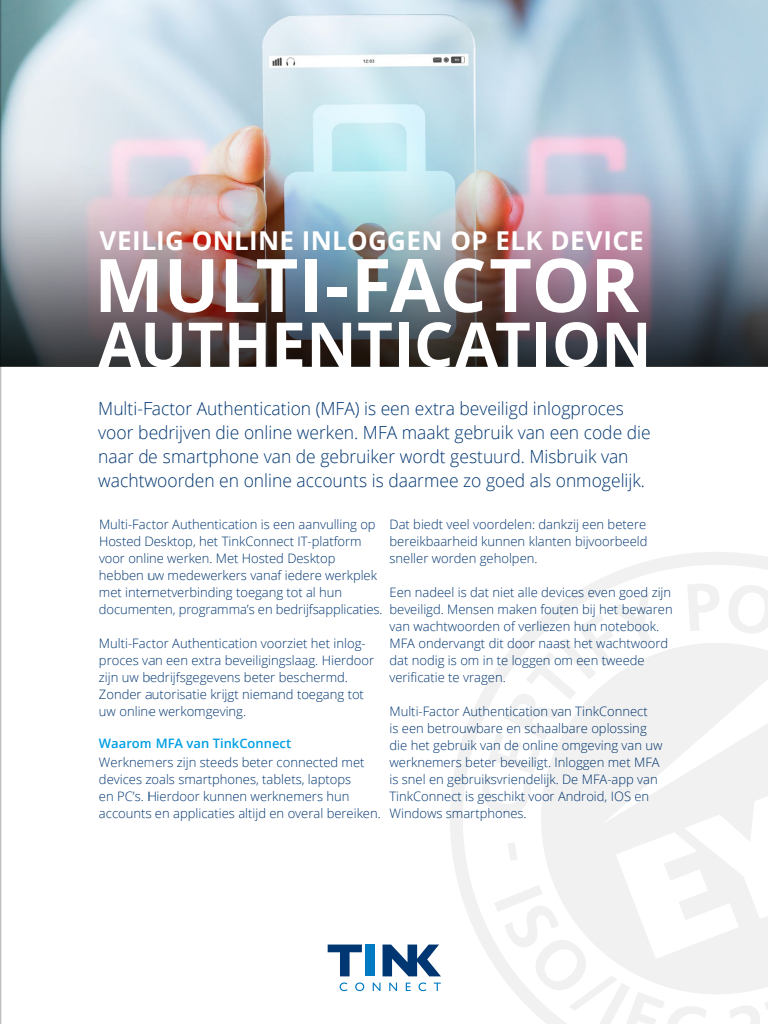
<style>
.page{position:relative;width:768px;height:1024px;background:#fff}
.page>*{position:absolute;margin:0;border:0;box-sizing:border-box;transform-origin:0 0}
.t1{font:700 74px "Open Sans";letter-spacing:-.005em;color:#fff}
.t2{font:700 62px "Open Sans";letter-spacing:.005em;color:#fff}
.t3{font:700 26px "Open Sans";letter-spacing:.01em;color:#fff}
.t4{font:300 18px/24px "Open Sans";color:#003671}
.t5{font:300 13px/17px "Open Sans";color:#003671}
.t6{font:600 13px "Open Sans";color:#009fe3}
</style>
<div class="page">
<img style="left:1px;top:0;width:767px;height:145px">
<img style="left:1px;top:145px;width:767px;height:221px">
<svg style="left:383px;top:945px;width:32px;height:31px"></svg>
<svg style="left:328px;top:945px;width:34px;height:31px"></svg>
<div style="left:366px;top:945px;width:9px;height:31px;background:#007ac2"></div>
<svg style="left:340px;top:982px;width:71px;height:9px"></svg>
<svg style="left:415px;top:552px;width:353px;height:440px"></svg>
<svg style="left:518px;top:620px;width:250px;height:374px;fill:#f1f1f1"></svg>
<svg style="left:507px;top:842px;width:11px;height:19px"></svg>
<svg style="left:481px;top:592px;width:171px;height:223px"></svg>
<svg style="left:687px;top:583px;width:33px;height:48px"></svg>
<svg style="left:726px;top:583px;width:42px;height:53px"></svg>
<svg style="left:494px;top:885px;width:213px;height:139px"></svg>
<svg style="left:729px;top:993px;width:39px;height:31px"></svg>
<hr style="left:0;top:0;width:1px;height:1024px;background:#bebebe">
<img style="left:230px;top:191px;width:205px;height:157px">
<img style="left:455px;top:219px;width:183px;height:128px">
<h3 class="t3" style="left:99px;top:222px;width:546px">VEILIG ONLINE INLOGGEN OP ELK DEVICE</h3>
<h1 class="t1" style="left:94px;top:233px;width:547px">MULTI-FACTOR</h1>
<h2 class="t2" style="left:98px;top:301px;width:555px">AUTHENTICATION</h2>
<p class="t4" style="left:98px;top:396px;width:554px">Multi-Factor Authentication (MFA) is een extra beveiligd inlogproces voor bedrijven die online werken. MFA maakt gebruik van een code die naar de smartphone van de gebruiker wordt gestuurd. Misbruik van wachtwoorden en online accounts is daarmee zo goed als onmogelijk.</p>
<p class="t5" style="left:99px;top:515px;width:285px">Multi-Factor Authentication is een aanvulling op Hosted Desktop, het TinkConnect IT-platform voor online werken. Met Hosted Desktop hebben uw medewerkers vanaf iedere werkplek met internetverbinding toegang tot al hun documenten, programma’s en bedrijfsapplicaties.</p>
<p class="t5" style="left:99px;top:634px;width:277px">Multi-Factor Authentication voorziet het inlog&shy;proces van een extra beveiligingslaag. Hierdoor zijn uw bedrijfsgegevens beter beschermd.<br>Zonder autorisatie krijgt niemand toegang tot uw online werkomgeving.</p>
<p class="t6" style="left:99px;top:734px;width:194px">Waarom MFA van TinkConnect</p>
<p class="t5" style="left:99px;top:754px;width:283px">Werknemers zijn steeds beter connected met devices zoals smartphones, tablets, laptops<br>en PC’s. Hierdoor kunnen werknemers hun accounts en applicaties altijd en overal bereiken.</p>
<p class="t5" style="left:389px;top:516px;width:260px;text-align:justify">Dat biedt veel voordelen: dankzij een betere bereikbaarheid kunnen klanten bijvoorbeeld sneller worden geholpen.</p>
<p class="t5" style="left:389px;top:584px;width:285px">Een nadeel is dat niet alle devices even goed zijn beveiligd. Mensen maken fouten bij het bewaren van wachtwoorden of verliezen hun notebook.<br>MFA ondervangt dit door naast het wachtwoord dat nodig is om in te loggen om een tweede verificatie te vragen.</p>
<p class="t5" style="left:389px;top:703px;width:275px">Multi-Factor Authentication van TinkConnect<br>is een betrouwbare en schaalbare oplossing die het gebruik van de online omgeving van uw werknemers beter beveiligt. Inloggen met MFA is snel en gebruiksvriendelijk. De MFA-app van TinkConnect is geschikt voor Android, IOS en Windows smartphones.</p>
</div>
